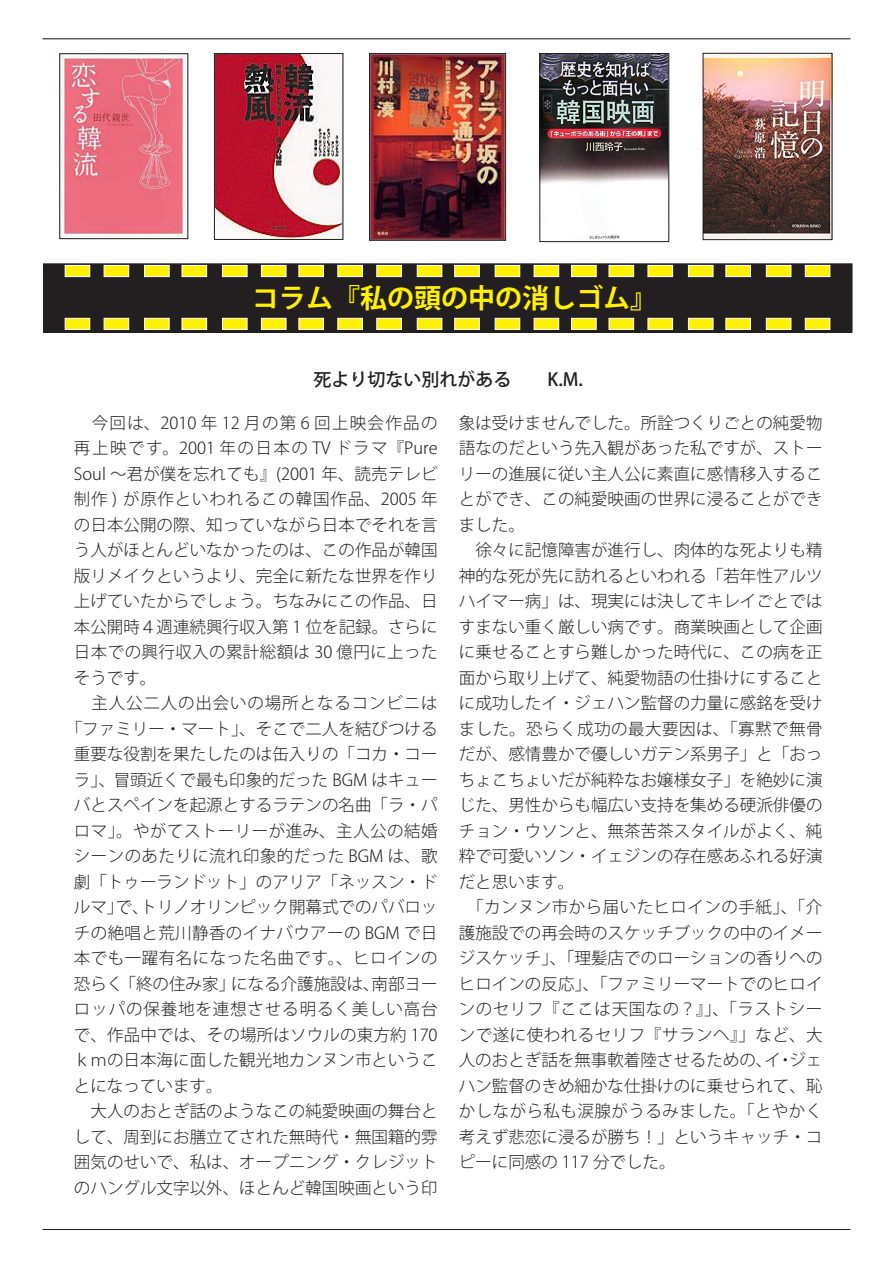
<style>
.page{position:relative;width:893px;height:1263px;background:#fff}
.page>*{position:absolute;margin:0;border:0;box-sizing:border-box;transform-origin:0 0}
.t1{font:700 27px "Koz Go Pro";color:#fff101}
.t2{font:500 18px "Koz Go Pro";color:#231f20}
.t3{font:300 16.5px/25.5px "Koz Go Pro";color:#231f20;text-align:justify}
.t4{font:300 16.5px "Koz Go Pro";letter-spacing:.025em;color:#231f20}
.t5{font:300 16.5px "Koz Go Pro";letter-spacing:.03em;color:#231f20}
</style>
<div class="page">
<div style="left:44px;top:264px;width:808px;height:68px;background:#231f20"></div>
<div style="left:43px;top:264px;width:809px;height:68px;border:1px solid #231f20"></div>
<div style="left:65px;top:265px;width:25px;height:12px;background:#fff101;border:1px solid #fff"></div>
<div style="left:104px;top:265px;width:25px;height:12px;background:#fff101;border:1px solid #fff"></div>
<div style="left:144px;top:265px;width:25px;height:12px;background:#fff101;border:1px solid #fff"></div>
<div style="left:182px;top:265px;width:25px;height:12px;background:#fff101;border:1px solid #fff"></div>
<div style="left:222px;top:265px;width:25px;height:12px;background:#fff101;border:1px solid #fff"></div>
<div style="left:261px;top:265px;width:25px;height:12px;background:#fff101;border:1px solid #fff"></div>
<div style="left:299px;top:265px;width:25px;height:12px;background:#fff101;border:1px solid #fff"></div>
<div style="left:338px;top:265px;width:25px;height:12px;background:#fff101;border:1px solid #fff"></div>
<div style="left:377px;top:265px;width:25px;height:12px;background:#fff101;border:1px solid #fff"></div>
<div style="left:417px;top:265px;width:25px;height:12px;background:#fff101;border:1px solid #fff"></div>
<div style="left:454px;top:265px;width:25px;height:12px;background:#fff101;border:1px solid #fff"></div>
<div style="left:495px;top:265px;width:25px;height:12px;background:#fff101;border:1px solid #fff"></div>
<div style="left:534px;top:265px;width:25px;height:12px;background:#fff101;border:1px solid #fff"></div>
<div style="left:571px;top:265px;width:25px;height:12px;background:#fff101;border:1px solid #fff"></div>
<div style="left:609px;top:265px;width:25px;height:12px;background:#fff101;border:1px solid #fff"></div>
<div style="left:648px;top:265px;width:25px;height:12px;background:#fff101;border:1px solid #fff"></div>
<div style="left:688px;top:265px;width:25px;height:12px;background:#fff101;border:1px solid #fff"></div>
<div style="left:726px;top:265px;width:25px;height:12px;background:#fff101;border:1px solid #fff"></div>
<div style="left:766px;top:265px;width:25px;height:12px;background:#fff101;border:1px solid #fff"></div>
<div style="left:805px;top:265px;width:25px;height:12px;background:#fff101;border:1px solid #fff"></div>
<div style="left:65px;top:318px;width:25px;height:12px;background:#fff101;border:1px solid #fff"></div>
<div style="left:104px;top:318px;width:25px;height:12px;background:#fff101;border:1px solid #fff"></div>
<div style="left:144px;top:318px;width:25px;height:12px;background:#fff101;border:1px solid #fff"></div>
<div style="left:182px;top:318px;width:25px;height:12px;background:#fff101;border:1px solid #fff"></div>
<div style="left:222px;top:318px;width:25px;height:12px;background:#fff101;border:1px solid #fff"></div>
<div style="left:261px;top:318px;width:25px;height:12px;background:#fff101;border:1px solid #fff"></div>
<div style="left:299px;top:318px;width:25px;height:12px;background:#fff101;border:1px solid #fff"></div>
<div style="left:338px;top:318px;width:25px;height:12px;background:#fff101;border:1px solid #fff"></div>
<div style="left:377px;top:318px;width:25px;height:12px;background:#fff101;border:1px solid #fff"></div>
<div style="left:417px;top:318px;width:25px;height:12px;background:#fff101;border:1px solid #fff"></div>
<div style="left:454px;top:318px;width:25px;height:12px;background:#fff101;border:1px solid #fff"></div>
<div style="left:495px;top:318px;width:25px;height:12px;background:#fff101;border:1px solid #fff"></div>
<div style="left:534px;top:318px;width:25px;height:12px;background:#fff101;border:1px solid #fff"></div>
<div style="left:571px;top:318px;width:25px;height:12px;background:#fff101;border:1px solid #fff"></div>
<div style="left:609px;top:318px;width:25px;height:12px;background:#fff101;border:1px solid #fff"></div>
<div style="left:648px;top:318px;width:25px;height:12px;background:#fff101;border:1px solid #fff"></div>
<div style="left:688px;top:318px;width:25px;height:12px;background:#fff101;border:1px solid #fff"></div>
<div style="left:726px;top:318px;width:25px;height:12px;background:#fff101;border:1px solid #fff"></div>
<div style="left:766px;top:318px;width:25px;height:12px;background:#fff101;border:1px solid #fff"></div>
<div style="left:805px;top:318px;width:25px;height:12px;background:#fff101;border:1px solid #fff"></div>
<hr style="left:43px;top:1229px;width:807px;height:1px;background:#231f20">
<hr style="left:43px;top:38px;width:807px;height:1px;background:#231f20">
<img style="left:62px;top:56px;width:124px;height:181px">
<img style="left:216px;top:55px;width:125px;height:183px">
<div style="left:214px;top:53px;width:129px;height:187px;border:1px solid #231f20"></div>
<img style="left:705px;top:55px;width:125px;height:183px">
<div style="left:703px;top:53px;width:129px;height:187px;border:1px solid #231f20"></div>
<img style="left:371px;top:55px;width:133px;height:183px">
<div style="left:369px;top:53px;width:137px;height:187px;border:1px solid #231f20"></div>
<img style="left:542px;top:55px;width:125px;height:184px">
<div style="left:540px;top:53px;width:129px;height:189px;border:1px solid #231f20"></div>
<p class="t1" style="left:252px;top:281px;width:406px">コラム『私の頭の中の消しゴム『</p>
<p class="t2" style="left:313px;top:368px;width:271px">死より切ない別れがある　　K M. .</p>
<p class="t3" style="left:74px;top:410px;width:365px">　今回は、2010 年 12 月の第 6 回上映会作品の再上映です。2001 年の日本の TV ドラマ『Pure Soul ～君が僕を忘れても』(2001 年、読売テレビ制作 ) が原作といわれるこの韓国作品、2005 年の日本公開の際、知っていながら日本でそれを言う人がほとんどいなかったのは、この作品が韓国版リメイクというより、完全に新たな世界を作り上げていたからでしょう。ちなみにこの作品、日本公開時４週連続興行収入第 1 位を記録。さらに日本での興行収入の累計総額は 30 億円に上ったそうです。</p>
<p class="t3" style="left:66px;top:690px;width:373px;text-align:right">　主人公二人の出会いの場所となるコンビニは「ファミリー・マート」、そこで二人を結びつける重要な役割を果たしたのは缶入りの「コカ・コーラ」、冒頭近くで最も印象的だった BGM はキューバとスペインを起源とするラテンの名曲「ラ・パロマ」。やがてストーリーが進み、主人公の結婚シーンのあたりに流れ印象的だった BGM は、歌劇「トゥーランドット」のアリア「ネッスン・ドトリノオリンピック開幕式でのパバロッ</p>
<p class="t3" style="left:74px;top:894px;width:76px">ルマで」、</p>
<p class="t4" style="left:74px;top:922px;width:365px">チの絶唱と荒川静香のイナバウアーの BGM で日</p>
<p class="t5" style="left:74px;top:947px;width:365px">本でも一躍有名になった名曲です。、ヒロインの</p>
<p class="t3" style="left:372px;top:971px;width:67px">南部ヨー</p>
<p class="t3" style="left:120px;top:971px;width:117px">「終の住み家」</p>
<p class="t3" style="left:231px;top:971px;width:150px">になる介護施設は、</p>
<p class="t3" style="left:74px;top:971px;width:365px;text-align:left">恐らく<br>ロッパの保養地を連想させる明るく美しい高台で、作品中では、その場所はソウルの東方約 170ｋｍの日本海に面した観光地カンヌン市ということになっています。</p>
<p class="t3" style="left:74px;top:1098px;width:365px">　大人のおとぎ話のようなこの純愛映画の舞台として、周到にお膳立てされた無時代・無国籍的雰囲気のせいで、私は、オープニング・クレジットのハングル文字以外、ほとんど韓国映画という印</p>
<p class="t3" style="left:459px;top:410px;width:365px">象は受けませんでした。所詮つくりごとの純愛物語なのだという先入観があった私ですが、ストーリーの進展に従い主人公に素直に感情移入することができ、この純愛映画の世界に浸ることができました。</p>
<p class="t3" style="left:459px;top:537px;width:365px">　徐々に記憶障害が進行し、肉体的な死よりも精神的な死が先に訪れるといわれる「若年性アルツハイマー病」は、現実には決してキレイごとではすまない重く厳しい病です。商業映画として企画に乗せることすら難しかった時代に、この病を正面から取り上げて、純愛物語の仕掛けにすることに成功したイ・ジェハン監督の力量に感銘を受けました。恐らく成功の最大要因は、「寡黙で無骨だが、感情豊かで優しいガテン系男子」と「おっちょこちょいだが純粋なお嬢様女子」を絶妙に演じた、男性からも幅広い支持を集める硬派俳優のチョン・ウソンと、無茶苦茶スタイルがよく、純粋で可愛いソン・イェジンの存在感あふれる好演だと思います。</p>
<p class="t3" style="left:459px;top:894px;width:365px;text-align:right">　「カンヌン市から届いたヒロインの手紙」、「介護施設での再会時のスケッチブックの中のイメージスケッチ」、「理髪店でのローションの香りへのヒロインの反応」、「ファミリーマートでのヒロインのセリフ『ここは天国なの？』」、「ラストシーンで遂に使われるセリフ『サランヘ』」など、大ジェ</p>
<p class="t3" style="left:459px;top:1047px;width:365px;text-align:left">人のおとぎ話を無事軟着陸させるためのイ、<br>ハン監督のきめ細かな仕掛けのに乗せられて、恥かしながら私も涙腺がうるみました。「とやかく考えず悲恋に浸るが勝ち！」というキャッチ・コピーに同感の 117 分でした。</p>
<p class="t3" style="left:777px;top:1047px;width:18px">・</p>
</div>
